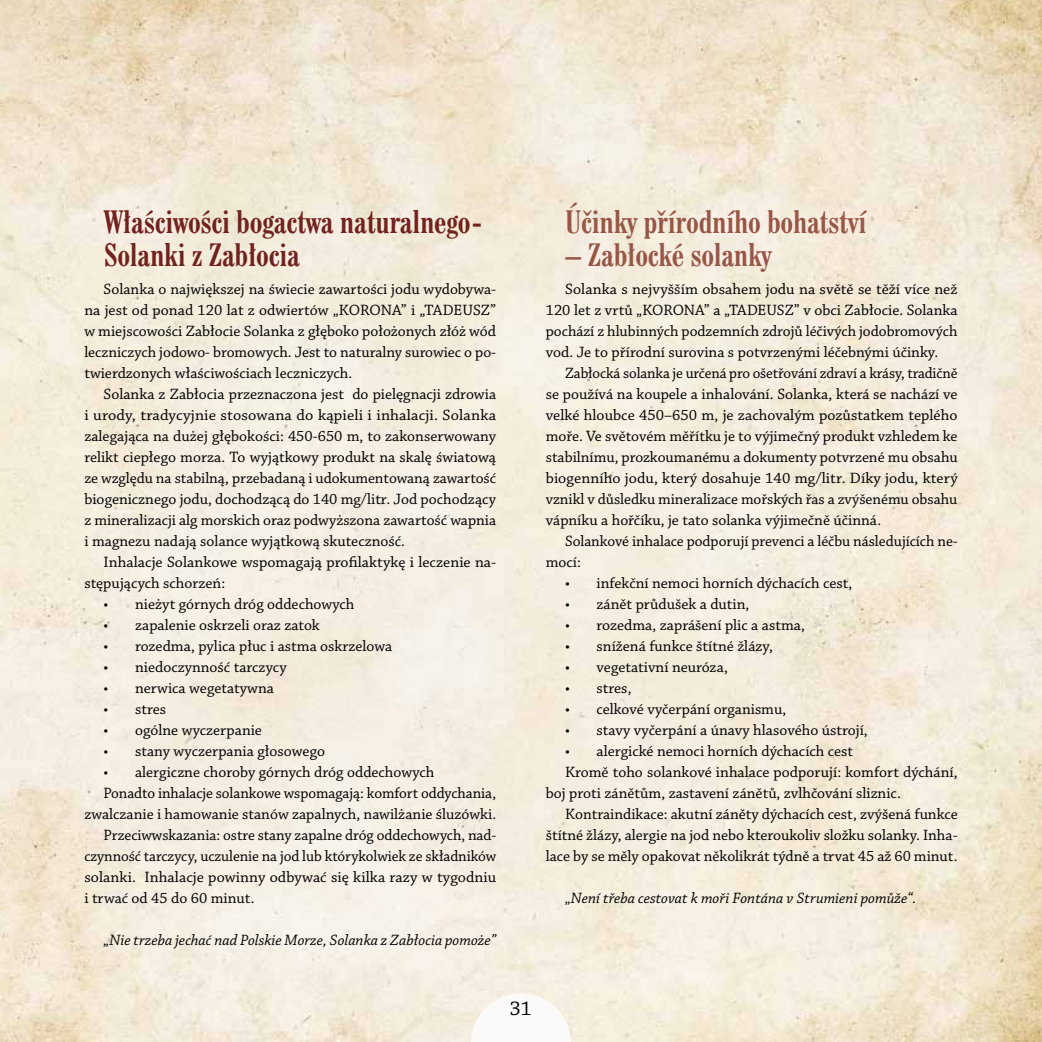
<style>
.page{position:relative;width:1042px;height:1042px;background:#fff}
.page>*{position:absolute;margin:0;border:0;box-sizing:border-box;transform-origin:0 0}
.t1{font:31.5px/33.2px "Cent Schbook Bd Cn EU";letter-spacing:.01em;color:#72221e}
.t2{font:31.5px "Cent Schbook Bd Cn EU";letter-spacing:.01em;color:#985647}
.t3{font:21px "Chaparral Pro";color:#000}
.t4{font:15.75px/21px "Chaparral Pro";color:#000;text-align:justify}
.t5{font:15.75px/21px "Chaparral Pro";color:#000;text-align:justify;scale:.96 1}
.t6{font:italic 15.75px "Chaparral Pro";color:#000}
</style>
<div class="page">
<img style="left:0;top:0;width:1042px;height:1042px">
<svg style="left:471px;top:993px;width:100px;height:49px"></svg>
<h1 class="t1" style="left:104px;top:205px;width:379px">Właściwości bogactwa naturalnego-<br>Solanki z Zabłocia</h1>
<p class="t4" style="left:84px;top:279px;width:413px;text-indent:19px">Solanka o największej na świecie zawartości jodu wydobywa&shy;na jest od ponad 120 lat z odwiertów „KORONA” i „TADEUSZ” w miejscowości Zabłocie Solanka z głęboko położonych złóż wód leczniczych jodowo- bromowych. Jest to naturalny surowiec o po&shy;twierdzonych właściwościach leczniczych.</p>
<p class="t4" style="left:84px;top:384px;width:413px;text-indent:19px">Solanka z Zabłocia przeznaczona jest do pielęgnacji zdrowia i urody, tradycyjnie stosowana do kąpieli i inhalacji. Solanka zalegająca na dużej głębokości: 450-650 m, to zakonserwowany relikt ciepłego morza. To wyjątkowy produkt na skalę światową ze względu na stabilną, przebadaną i udokumentowaną zawartość biogenicznego jodu, dochodzącą do 140 mg/litr. Jod pochodzący z mineralizacji alg morskich oraz podwyższona zawartość wapnia i magnezu nadają solance wyjątkową skuteczność.</p>
<p class="t4" style="left:84px;top:552px;width:413px;text-indent:19px">Inhalacje Solankowe wspomagają profilaktykę i leczenie na&shy;stępujących schorzeń:</p>
<p class="t4" style="left:104px;top:594px;width:252px">• nieżyt górnych dróg oddechowych</p>
<p class="t4" style="left:104px;top:615px;width:218px">• zapalenie oskrzeli oraz zatok</p>
<p class="t4" style="left:104px;top:636px;width:290px">• rozedma, pylica płuc i astma oskrzelowa</p>
<p class="t4" style="left:104px;top:657px;width:185px">• niedoczynność tarczycy</p>
<p class="t4" style="left:104px;top:678px;width:172px">• nerwica wegetatywna</p>
<p class="t4" style="left:104px;top:699px;width:64px">• stres</p>
<p class="t4" style="left:104px;top:720px;width:160px">• ogólne wyczerpanie</p>
<p class="t4" style="left:104px;top:741px;width:223px">• stany wyczerpania głosowego</p>
<p class="t4" style="left:104px;top:762px;width:332px">• alergiczne choroby górnych dróg oddechowych</p>
<p class="t4" style="left:104px;top:783px;width:394px">Ponadto inhalacje solankowe wspomagają: komfort oddychania,</p>
<p class="t4" style="left:84px;top:804px;width:413px">zwalczanie i hamowanie stanów zapalnych, nawilżanie śluzówki.</p>
<p class="t4" style="left:104px;top:825px;width:394px">Przeciwwskazania: ostre stany zapalne dróg oddechowych, nad-</p>
<p class="t4" style="left:84px;top:846px;width:413px">czynność tarczycy, uczulenie na jod lub którykolwiek ze składników</p>
<p class="t4" style="left:84px;top:867px;width:413px">solanki. Inhalacje powinny odbywać się kilka razy w tygodniu</p>
<p class="t4" style="left:84px;top:888px;width:172px">i trwać od 45 do 60 minut.</p>
<p class="t6" style="left:104px;top:931px;width:394px">„Nie trzeba jechać nad Polskie Morze, Solanka z Zabłocia pomoże”</p>
<h1 class="t2" style="left:566px;top:201px;width:302px">Účinky přírodního bohatství</h1>
<h1 class="t2" style="left:566px;top:234px;width:207px">– Zabłocké solanky</h1>
<p class="t4" style="left:546px;top:279px;width:413px;text-indent:19px">Solanka s nejvyšším obsahem jodu na světě se těží více než 120 let z vrtů „KORONA” a „TADEUSZ” v obci Zabłocie. Solanka pochází z hlubinných podzemních zdrojů léčivých jodobromových vod. Je to přírodní surovina s potvrzenými léčebnými účinky.</p>
<p class="t5" style="left:546px;top:363px;width:431px;text-indent:19px">Zabłocká solanka je určená pro ošetřování zdraví a krásy, tradičně se používá na koupele a inhalování. Solanka, která se nachází ve velké hloubce 450–650 m, je zachovalým pozůstatkem teplého moře. Ve světovém měřítku je to výjimečný produkt vzhledem ke stabilnímu, prozkoumanému a dokumenty potvrzené mu obsahu biogenního jodu, který dosahuje 140 mg/litr. Díky jodu, který vznikl v důsledku mineralizace mořských řas a zvýšenému obsahu vápníku a hořčíku, je tato solanka výjimečně účinná.</p>
<p class="t4" style="left:546px;top:531px;width:413px;text-indent:19px">Solankové inhalace podporují prevenci a léčbu následujících ne&shy;mocí:</p>
<p class="t4" style="left:565px;top:573px;width:289px">• infekční nemoci horních dýchacích cest,</p>
<p class="t4" style="left:565px;top:594px;width:186px">• zánět průdušek a dutin,</p>
<p class="t4" style="left:565px;top:615px;width:242px">• rozedma, zaprášení plic a astma,</p>
<p class="t4" style="left:565px;top:636px;width:209px">• snížená funkce štítné žlázy,</p>
<p class="t4" style="left:565px;top:657px;width:164px">• vegetativní neuróza,</p>
<p class="t4" style="left:565px;top:678px;width:68px">• stres,</p>
<p class="t4" style="left:565px;top:699px;width:223px">• celkové vyčerpání organismu,</p>
<p class="t4" style="left:565px;top:720px;width:304px">• stavy vyčerpání a únavy hlasového ústrojí,</p>
<p class="t4" style="left:565px;top:741px;width:290px">• alergické nemoci horních dýchacích cest</p>
<p class="t4" style="left:565px;top:762px;width:394px">Kromě toho solankové inhalace podporují: komfort dýchání,</p>
<p class="t4" style="left:546px;top:783px;width:357px">boj proti zánětům, zastavení zánětů, zvlhčování sliznic.</p>
<p class="t4" style="left:565px;top:804px;width:394px">Kontraindikace: akutní záněty dýchacích cest, zvýšená funkce</p>
<p class="t4" style="left:546px;top:825px;width:413px">štítné žlázy, alergie na jod nebo kteroukoliv složku solanky. Inha-</p>
<p class="t4" style="left:546px;top:846px;width:413px">lace by se měly opakovat několikrát týdně a trvat 45 až 60 minut.</p>
<p class="t6" style="left:565px;top:889px;width:353px">„Není třeba cestovat k moři Fontána v Strumieni pomůže“.</p>
<h2 class="t3" style="left:510px;top:997px;width:24px">31</h2>
</div>
